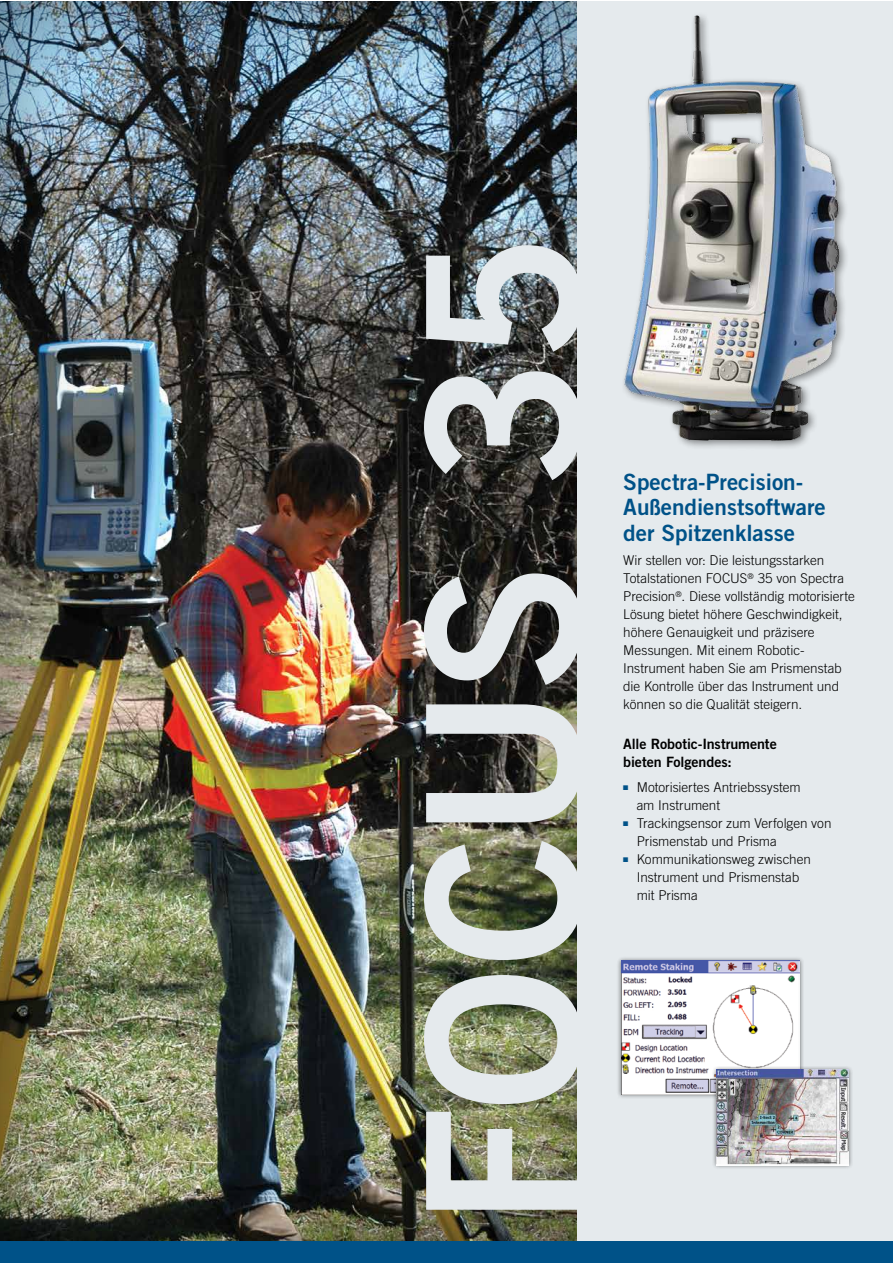
<style>
.page{position:relative;width:893px;height:1263px;background:#fff}
.page>*{position:absolute;margin:0;border:0;box-sizing:border-box;transform-origin:0 0}
.t1{font:213px "Trade Gothic LT Std Bd 2";letter-spacing:-.02em;color:#e5eaed}
.t2{font:22.5px/25.5px "Trade Gothic LT Std Bd 2";color:#005288}
.t3{font:14.25px/18.8px "Trade Gothic LT Std Bd 2";letter-spacing:-.005em;color:#000}
.t4{font:300 13.5px/18px "Trade Gothic LT Std";letter-spacing:-.005em;color:#000}
.s1{color:#005288}
</style>
<div class="page">
<div style="left:0;top:1px;width:599px;height:1255px;background:#000;opacity:.49"></div>
<div style="left:578px;top:1px;width:314px;height:1245px;background:#e5eaed"></div>
<div style="left:0;top:1241px;width:892px;height:22px;background:#005288"></div>
<img style="left:623px;top:15px;width:224px;height:433px">
<div style="left:617px;top:956px;width:187px;height:143px;background:#000;opacity:.5"></div>
<img style="left:621px;top:960px;width:179px;height:134px">
<div style="left:712px;top:1065px;width:142px;height:105px;background:#000;opacity:.5"></div>
<img style="left:717px;top:1070px;width:132px;height:95px">
<h1 class="t1" style="left:372px;top:1226px;width:995px;rotate:-90deg">FOCUS 35</h1>
<h2 class="t2" style="left:623px;top:469px;width:204px">Spectra-Precision-<br>Außendienstsoftware der Spitzenklasse</h2>
<p class="t4" style="left:623px;top:551px;width:233px">Wir stellen vor: Die leistungsstarken Totalstationen FOCUS<sup>®</sup> 35 von Spectra Precision<sup>®</sup>. Diese vollständig motorisierte Lösung bietet höhere Geschwindigkeit, höhere Genauigkeit und präzisere Messungen. Mit einem Robotic-Instrument haben Sie am Prismenstab die Kontrolle über das Instrument und können so die Qualität steigern.</p>
<p class="t3" style="left:623px;top:734px;width:155px">Alle Robotic-Instrumente bieten Folgendes:</p>
<p class="t4" style="left:637px;top:778px;width:165px;text-indent:-13px"><span class="s1">■</span> Motorisiertes Antriebssystem am Instrument</p>
<p class="t4" style="left:637px;top:814px;width:196px;text-indent:-13px"><span class="s1">■</span> Trackingsensor zum Verfolgen von<br>Prismenstab und Prisma</p>
<p class="t4" style="left:637px;top:850px;width:176px;text-indent:-13px"><span class="s1">■</span> Kommunikationsweg zwischen<br>Instrument und Prismenstab mit Prisma</p>
</div>
